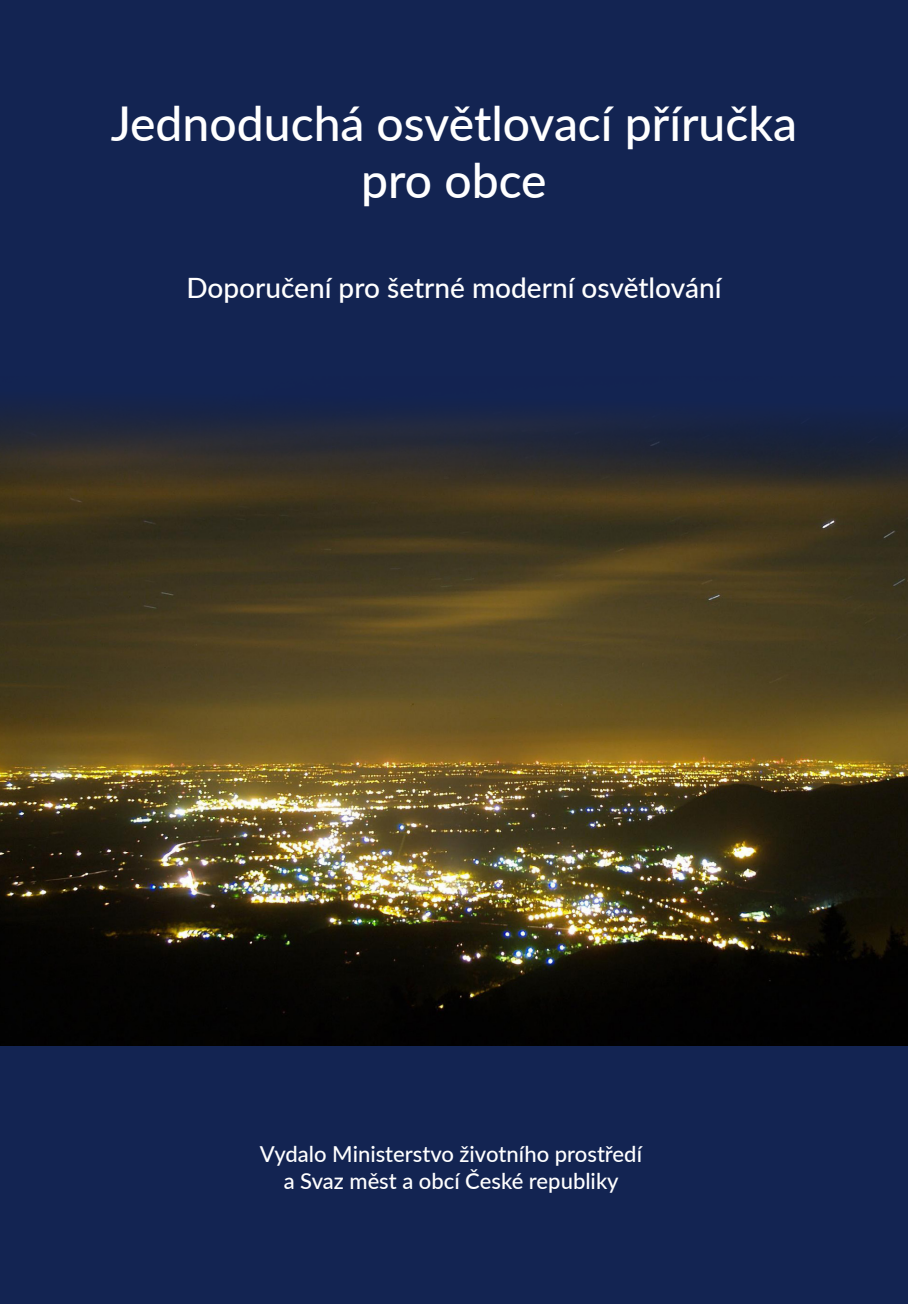
<style>
.page{position:relative;width:908px;height:1304px;background:#fff}
.page>*{position:absolute;margin:0;border:0;box-sizing:border-box;transform-origin:0 0}
.t1{font:500 48px/57.6px "Lato";color:#fff;text-align:center}
.t2{font:500 28px "Lato";color:#fff}
.t3{font:500 22px/26.4px "Lato";color:#fff;text-align:center}
</style>
<div class="page">
<div style="left:0;top:0;width:907px;height:1304px;background:#132452"></div>
<img style="left:0;top:404px;width:907px;height:641px">
<h1 class="t1" style="left:111px;top:92px;width:687px">Jednoduchá osvětlovací příručka pro obce</h1>
<p class="t2" style="left:186px;top:267px;width:536px">Doporučení pro šetrné moderní osvětlování</p>
<p class="t3" style="left:260px;top:1140px;width:383px">Vydalo Ministerstvo životního prostředí a Svaz měst a obcí České republiky</p>
</div>
